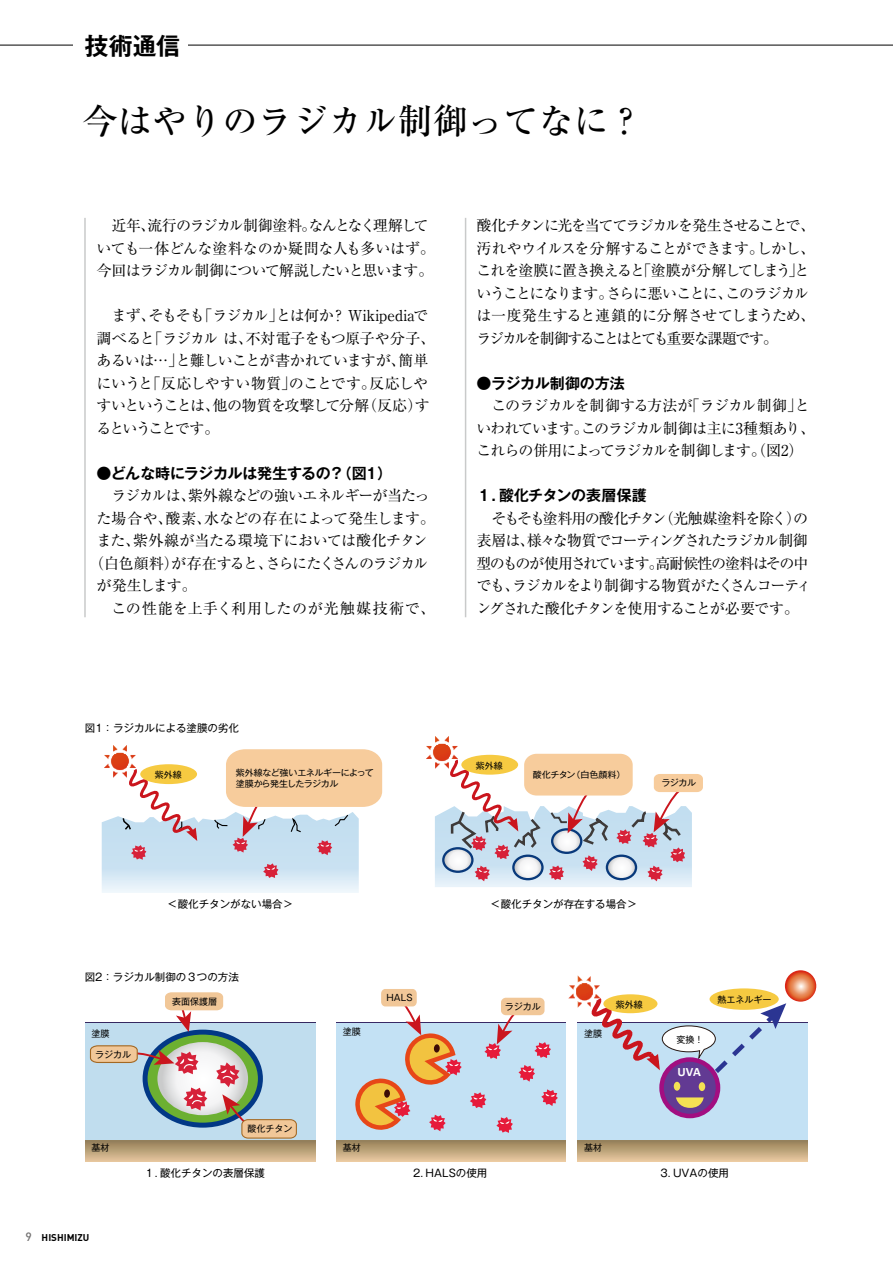
<style>
.page{position:relative;width:893px;height:1263px;background:#fff}
.page>*{position:absolute;margin:0;border:0;box-sizing:border-box;transform-origin:0 0}
.t1{font:500 35.1px "Ryumin Pr 6";color:#000}
.t2{font:700 24px "Gothic MB101 Pr 6 De";color:#000}
.t3{font:15px/22.5px "Ryumin Pr 6";letter-spacing:-.065em;color:#000}
.t4{font:15px/22.5px "Ryumin Pr 6";letter-spacing:-.085em;color:#000}
.t5{font:15px/22.5px "Ryumin Pr 6";letter-spacing:-.1em;color:#000;text-align:right}
.t6{font:15px "Ryumin Pr 6";letter-spacing:-.035em;color:#000}
.t7{font:700 15px "Gothic MB101 Pr 6 De";letter-spacing:-.015em;color:#000}
.t8{font:15px/22.5px "Ryumin Pr 6";letter-spacing:-.005em;color:#000}
.t9{font:15px/22.5px "Ryumin Pr 6";letter-spacing:-.09em;color:#000}
.t10{font:15px "Ryumin Pr 6";letter-spacing:.045em;color:#000}
.t11{font:15px "Ryumin Pr 6";letter-spacing:-.045em;color:#000}
.t12{font:15px/22.5px "Ryumin Pr 6";letter-spacing:-.125em;color:#000}
.t13{font:15px "Ryumin Pr 6";letter-spacing:.02em;color:#000}
.t14{font:15px "Ryumin Pr 6";letter-spacing:-.01em;color:#000}
.t15{font:700 12.75px "Calibri";color:#fff}
.t16{font:500 12px "DINOT";color:#727171}
.t17{font:10.5px "Gothic MB101 Pr 6";color:#000}
.t18{font:700 9.75px "DINOT";color:#000}
.t19{font:9px "Gothic MB101 Pr 6";color:#000}
.t20{font:8.7px/10.8px "Gothic MB101 Pr 6";letter-spacing:-.035em;color:#000}
</style>
<div class="page">
<hr style="left:0;top:45px;width:893px;height:1px;background:#000">
<hr style="left:84px;top:218px;width:2px;height:399px;background:#c9caca">
<hr style="left:465px;top:218px;width:1px;height:399px;background:#c9caca">
<div style="left:73px;top:22px;width:115px;height:44px;background:#fff"></div>
<img style="left:113px;top:745px;width:14px;height:4px">
<svg style="left:102px;top:749px;width:280px;height:144px"></svg>
<img style="left:426px;top:736px;width:32px;height:23px">
<svg style="left:461px;top:755px;width:57px;height:20px"></svg>
<div style="left:524px;top:754px;width:109px;height:41px;background:#f7cc9c;border-radius:12px"></div>
<svg style="left:435px;top:756px;width:268px;height:131px"></svg>
<div style="left:85px;top:1023px;width:230px;height:117px;background:#c0ddee"></div>
<svg style="left:85px;top:1140px;width:230px;height:21px;background:#b9a078"></svg>
<svg style="left:145px;top:1032px;width:115px;height:93px"></svg>
<hr style="left:85px;top:1022px;width:230px;height:1px;background:#362860">
<svg style="left:89px;top:1042px;width:208px;height:97px"></svg>
<div style="left:336px;top:1023px;width:230px;height:117px;background:#c3e1f4"></div>
<svg style="left:336px;top:1140px;width:230px;height:21px;background:#bda37a"></svg>
<hr style="left:336px;top:1023px;width:230px;height:1px;background:#392965">
<svg style="left:470px;top:1092px;width:16px;height:16px"></svg>
<svg style="left:484px;top:1012px;width:36px;height:47px"></svg>
<svg style="left:541px;top:1089px;width:17px;height:17px"></svg>
<svg style="left:534px;top:1042px;width:17px;height:16px"></svg>
<svg style="left:496px;top:1117px;width:17px;height:16px"></svg>
<svg style="left:518px;top:1065px;width:17px;height:17px"></svg>
<svg style="left:352px;top:1004px;width:110px;height:128px"></svg>
<div style="left:381px;top:989px;width:36px;height:17px;background:#f1c798;border-radius:4px"></div>
<div style="left:501px;top:998px;width:43px;height:17px;background:#f1c798;border-radius:5px"></div>
<div style="left:578px;top:1022px;width:230px;height:118px;background:#c3e1f4"></div>
<svg style="left:578px;top:1140px;width:230px;height:21px;background:#bda37a"></svg>
<hr style="left:578px;top:1022px;width:230px;height:1px;background:#392965">
<div style="left:662px;top:1059px;width:56px;height:57px;background:#623a93;border-radius:50%"></div>
<div style="left:659px;top:1057px;width:61px;height:61px;border:4px solid #a20e81;border-radius:50%"></div>
<div style="left:674px;top:1082px;width:6px;height:9px;background:#f5e153;border-radius:50%"></div>
<svg style="left:676px;top:1097px;width:28px;height:11px"></svg>
<svg style="left:785px;top:970px;width:31px;height:32px"></svg>
<img style="left:568px;top:975px;width:32px;height:33px">
<svg style="left:709px;top:988px;width:70px;height:22px"></svg>
<div style="left:699px;top:1082px;width:6px;height:9px;background:#f5e153;border-radius:50%"></div>
<svg style="left:592px;top:993px;width:194px;height:83px"></svg>
<svg style="left:165px;top:992px;width:58px;height:40px"></svg>
<h2 class="t2" style="left:85px;top:26px;width:97px">技術通信</h2>
<h1 class="t1" style="left:82px;top:94px;width:563px">今はやりのラジカル制御ってなに?</h1>
<p class="t5" style="left:112px;top:213px;width:318px">近年流行のラジカル制御塗料なんとなく理解して</p>
<p class="t3" style="left:301px;top:213px;width:16px">。</p>
<p class="t3" style="left:97px;top:213px;width:340px;text-indent:44px">、<br>いても一体どんな塗料なのか疑問な人も多いはず。今回はラジカル制御について解説したいと思います。</p>
<p class="t8" style="left:331px;top:303px;width:99px">？Wikipediaで</p>
<p class="t3" style="left:197px;top:303px;width:88px">「ラジカル」</p>
<p class="t3" style="left:276px;top:303px;width:59px">とは何か</p>
<p class="t3" style="left:97px;top:303px;width:61px">　まず、</p>
<p class="t3" style="left:148px;top:303px;width:58px">そもそも</p>
<p class="t3" style="left:147px;top:326px;width:107px">「ラジカルは、</p>
<p class="t6" style="left:246px;top:326px;width:191px">不対電子をもつ原子や分子、</p>
<p class="t3" style="left:97px;top:326px;width:60px">調べると</p>
<p class="t3" style="left:399px;top:348px;width:31px">簡単</p>
<p class="t3" style="left:176px;top:348px;width:231px">と難しいことが書かれていますが、</p>
<p class="t3" style="left:97px;top:348px;width:88px">あるいは…」</p>
<p class="t3" style="left:97px;top:371px;width:58px">にいうと</p>
<p class="t13" style="left:146px;top:371px;width:152px">「反応しやすい物質」</p>
<p class="t3" style="left:369px;top:371px;width:61px">反応しや</p>
<p class="t3" style="left:289px;top:371px;width:89px">のことです。</p>
<p class="t3" style="left:362px;top:393px;width:69px">（反応す）</p>
<p class="t12" style="left:97px;top:393px;width:125px">すいということは、るということです。</p>
<p class="t7" style="left:97px;top:460px;width:297px">●どんな時にラジカルは発生するの？（図1(</p>
<p class="t3" style="left:188px;top:483px;width:243px">紫外線などの強いエネルギーが当たっ</p>
<p class="t6" style="left:213px;top:394px;width:159px">他の物質を攻撃して分解</p>
<p class="t3" style="left:97px;top:483px;width:101px">　ラジカルは、</p>
<p class="t6" style="left:204px;top:506px;width:232px">水などの存在によって発生します。</p>
<p class="t3" style="left:166px;top:506px;width:47px">酸素、</p>
<p class="t8" style="left:133px;top:506px;width:296px;text-indent:-37px">た場合や、<br>紫外線が当たる環境下においては酸化チタン</p>
<p class="t3" style="left:97px;top:528px;width:45px">また、</p>
<p class="t3" style="left:89px;top:551px;width:91px">（白色顔料）</p>
<p class="t3" style="left:97px;top:573px;width:102px">が発生します。</p>
<p class="t10" style="left:112px;top:596px;width:325px">この性能を上手く利用したのが光触媒技術で、</p>
<p class="t3" style="left:171px;top:551px;width:103px">が存在すると、</p>
<p class="t9" style="left:266px;top:551px;width:164px">さらにたくさんのラジカル</p>
<p class="t17" style="left:85px;top:719px;width:156px">図1：ラジカルによる塗膜の劣化</p>
<p class="t20" style="left:155px;top:769px;width:28px">紫外線</p>
<p class="t20" style="left:236px;top:767px;width:139px">紫外線など強いエネルギーによって塗膜から発生したラジカル</p>
<p class="t5" style="left:476px;top:213px;width:340px">酸化チタンに光を当ててラジカルを発生させることで、しかし、</p>
<p class="t11" style="left:476px;top:236px;width:289px">汚れやウイルスを分解することができます。</p>
<p class="t3" style="left:726px;top:258px;width:85px;text-indent:-249px">これを塗膜に置き換えると｢塗膜が分解してしまうこのラジカル</p>
<p class="t3" style="left:789px;top:258px;width:23px">と｣</p>
<p class="t4" style="left:476px;top:281px;width:340px">いうことになります。<br>は一度発生すると連鎖的に分解させてしまうため、ラジカルを制御することはとても重要な課題です。</p>
<p class="t7" style="left:476px;top:370px;width:150px">●ラジカル制御の方法</p>
<p class="t14" style="left:685px;top:394px;width:126px">「ラジカル制御と」</p>
<p class="t3" style="left:606px;top:281px;width:128px">さらに悪いことに、</p>
<p class="t3" style="left:581px;top:393px;width:236px;text-indent:-105px">　このラジカルを制御する方法が<br>このラジカル制御は主に3種類あり、</p>
<p class="t4" style="left:476px;top:416px;width:328px">いわれています。<br>これらの併用によってラジカルを制御します。（図 (2</p>
<p class="t7" style="left:499px;top:483px;width:149px">酸化チタンの表層保護</p>
<p class="t7" style="left:476px;top:483px;width:31px">１．</p>
<p class="t6" style="left:659px;top:506px;width:151px">（光触媒塗料を除くの）</p>
<p class="t5" style="left:476px;top:506px;width:333px;text-align:left;text-indent:15px">そもそも塗料用の酸化チタン<br>表層は様々な物質でコーティングされたラジカル制御</p>
<p class="t3" style="left:476px;top:528px;width:333px;text-indent:43px">、<br>型のものが使用されています高耐候性の塗料はその中</p>
<p class="t9" style="left:512px;top:551px;width:301px;text-indent:137px">。<br>ラジカルをより制御する物質がたくさんコーティ</p>
<p class="t3" style="left:476px;top:573px;width:324px">でも、<br>ングされた酸化チタンを使用することが必要です。</p>
<p class="t20" style="left:476px;top:759px;width:28px">紫外線</p>
<p class="t20" style="left:571px;top:769px;width:55px">（白色顔料）</p>
<p class="t20" style="left:533px;top:769px;width:44px">酸化チタン</p>
<p class="t20" style="left:662px;top:777px;width:36px">ラジカル</p>
<p class="t17" style="left:167px;top:895px;width:127px">＜酸化チタンがない場合&lt;</p>
<p class="t17" style="left:85px;top:968px;width:156px">図2：ラジカル制御の３つの方法</p>
<p class="t19" style="left:92px;top:1026px;width:19px">塗膜</p>
<p class="t19" style="left:95px;top:1047px;width:38px">ラジカル</p>
<p class="t19" style="left:172px;top:994px;width:46px">表面保護層</p>
<p class="t19" style="left:92px;top:1140px;width:19px">基材</p>
<p class="t16" style="left:26px;top:1229px;width:8px">9</p>
<p class="t18" style="left:42px;top:1231px;width:49px">HISHIMIZU</p>
<p class="t19" style="left:247px;top:1121px;width:46px">酸化チタン</p>
<p class="t17" style="left:160px;top:1164px;width:106px">酸化チタンの表層保護</p>
<p class="t17" style="left:144px;top:1164px;width:22px">１．</p>
<p class="t17" style="left:490px;top:895px;width:148px">＜酸化チタンが存在する場合&lt;</p>
<p class="t19" style="left:343px;top:1024px;width:19px">塗膜</p>
<p class="t19" style="left:387px;top:990px;width:28px">HALS</p>
<p class="t19" style="left:505px;top:999px;width:37px">ラジカル</p>
<p class="t19" style="left:343px;top:1140px;width:19px">基材</p>
<p class="t17" style="left:426px;top:1164px;width:63px">HALSの使用</p>
<p class="t17" style="left:413px;top:1164px;width:19px">2．</p>
<p class="t19" style="left:584px;top:1026px;width:19px">塗膜</p>
<p class="t19" style="left:616px;top:996px;width:28px">紫外線</p>
<p class="t19" style="left:676px;top:1032px;width:28px">変換！</p>
<p class="t15" style="left:677px;top:1063px;width:25px">UVA</p>
<p class="t19" style="left:718px;top:992px;width:55px">熱エネルギー</p>
<p class="t19" style="left:584px;top:1140px;width:19px">基材</p>
<p class="t17" style="left:673px;top:1164px;width:57px">UVAの使用</p>
<p class="t17" style="left:661px;top:1164px;width:19px">3．</p>
</div>
